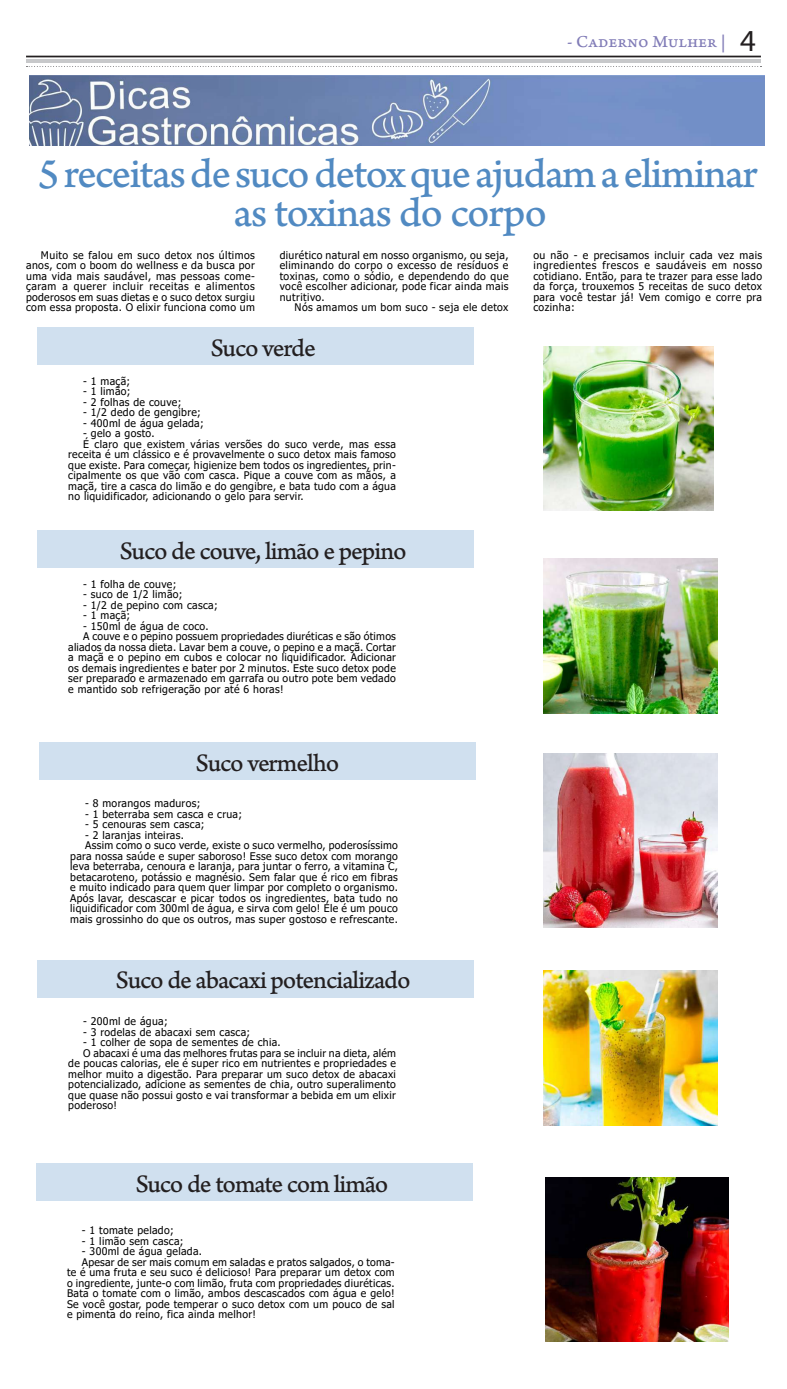
<style>
.page{position:relative;width:787px;height:1389px;background:#fff}
.page>*{position:absolute;margin:0;border:0;box-sizing:border-box;transform-origin:0 0}
.t1{font:43.75px/38.5px "Arno Pro Caption";letter-spacing:-.035em;color:#518ac2;text-align:center}
.t2{font:26.25px "Arno Pro Caption";letter-spacing:-.045em;color:#231f20}
.t3{font:17.5px "Arno Pro Caption";letter-spacing:-.005em;color:#817cb7}
.t4{font:10.5px/10.5px "Tahoma";letter-spacing:.03em;color:#000;text-align:justify}
.s1{font-family:"Myriad Pro";font-size:30.62px;color:#231f20}
</style>
<div class="page">
<hr style="left:26px;top:59px;width:734px;height:4px;background:#c7c8ca">
<hr style="left:26px;top:56px;width:734px;height:1px;background:#231f20">
<svg style="left:26px;top:66px;width:735px;height:1px"></svg>
<div style="left:37px;top:327px;width:437px;height:38px;background:#d0e0ef"></div>
<div style="left:37px;top:530px;width:437px;height:38px;background:#d0e0ef"></div>
<div style="left:39px;top:743px;width:437px;height:37px;background:#d0e0ef"></div>
<div style="left:37px;top:960px;width:437px;height:37px;background:#d0e0ef"></div>
<div style="left:36px;top:1163px;width:436px;height:37px;background:#d0e0ef"></div>
<img style="left:29px;top:76px;width:734px;height:69px">
<img style="left:543px;top:347px;width:169px;height:164px">
<img style="left:543px;top:559px;width:173px;height:155px">
<img style="left:543px;top:754px;width:173px;height:174px">
<img style="left:543px;top:971px;width:174px;height:155px">
<img style="left:545px;top:1178px;width:183px;height:164px">
<h3 class="t3" style="left:567px;top:31px;width:190px">- Caderno Mulher | <span class="s1">4</span></h3>
<h1 class="t1" style="left:38px;top:157px;width:721px">5 receitas de suco detox que ajudam a eliminar as toxinas do corpo</h1>
<p class="t4" style="left:26px;top:250px;width:230px;text-indent:15px">Muito se falou em suco detox nos últimos anos, com o boom do wellness e da busca por uma vida mais saudável, mas pessoas come&shy;çaram a querer incluir receitas e alimentos poderosos em suas dietas e o suco detox surgiu com essa proposta. O elixir funciona como um</p>
<p class="t4" style="left:279px;top:250px;width:230px">diurético natural em nosso organismo, ou seja, eliminando do corpo o excesso de resíduos e toxinas, como o sódio, e dependendo do que você escolher adicionar, pode ficar ainda mais nutritivo.</p>
<p class="t4" style="left:294px;top:303px;width:215px">Nós amamos um bom suco - seja ele detox</p>
<h2 class="t2" style="left:210px;top:332px;width:107px">Suco verde</h2>
<p class="t4" style="left:83px;top:376px;width:49px">- 1 maçã;</p>
<p class="t4" style="left:83px;top:387px;width:49px">- 1 limão;</p>
<p class="t4" style="left:83px;top:397px;width:100px">- 2 folhas de couve;</p>
<p class="t4" style="left:83px;top:408px;width:119px">- 1/2 dedo de gengibre;</p>
<p class="t4" style="left:83px;top:418px;width:122px">- 400ml de água gelada;</p>
<p class="t4" style="left:83px;top:429px;width:73px">- gelo a gosto.</p>
<p class="t4" style="left:83px;top:439px;width:314px">É claro que existem várias versões do suco verde, mas essa</p>
<p class="t4" style="left:68px;top:450px;width:329px">receita é um clássico e é provavelmente o suco detox mais famoso</p>
<p class="t4" style="left:68px;top:460px;width:329px">que existe. Para começar, higienize bem todos os ingredientes, prin-</p>
<p class="t4" style="left:68px;top:471px;width:329px">cipalmente os que vão com casca. Pique a couve com as mãos, a</p>
<p class="t4" style="left:68px;top:481px;width:329px">maçã, tire a casca do limão e do gengibre, e bata tudo com a água</p>
<p class="t4" style="left:68px;top:492px;width:237px">no liquidificador, adicionando o gelo para servir.</p>
<h2 class="t2" style="left:119px;top:535px;width:289px">Suco de couve, limão e pepino</h2>
<p class="t4" style="left:83px;top:579px;width:95px">- 1 folha de couve;</p>
<p class="t4" style="left:83px;top:590px;width:101px">- suco de 1/2 limão;</p>
<p class="t4" style="left:83px;top:600px;width:136px">- 1/2 de pepino com casca;</p>
<p class="t4" style="left:83px;top:611px;width:49px">- 1 maçã;</p>
<p class="t4" style="left:83px;top:621px;width:127px">- 150ml de água de coco.</p>
<p class="t4" style="left:83px;top:632px;width:314px">A couve e o pepino possuem propriedades diuréticas e são ótimos</p>
<p class="t4" style="left:68px;top:642px;width:329px">aliados da nossa dieta. Lavar bem a couve, o pepino e a maçã. Cortar</p>
<p class="t4" style="left:68px;top:653px;width:329px">a maçã e o pepino em cubos e colocar no liquidificador. Adicionar</p>
<p class="t4" style="left:68px;top:663px;width:329px">os demais ingredientes e bater por 2 minutos. Este suco detox pode</p>
<p class="t4" style="left:68px;top:674px;width:329px">ser preparado e armazenado em garrafa ou outro pote bem vedado</p>
<p class="t4" style="left:68px;top:684px;width:217px">e mantido sob refrigeração por até 6 horas!</p>
<h2 class="t2" style="left:195px;top:748px;width:145px">Suco vermelho</h2>
<p class="t4" style="left:85px;top:799px;width:117px">- 8 morangos maduros;</p>
<p class="t4" style="left:85px;top:809px;width:158px">- 1 beterraba sem casca e crua;</p>
<p class="t4" style="left:85px;top:820px;width:121px">- 5 cenouras sem casca;</p>
<p class="t4" style="left:85px;top:830px;width:100px">- 2 laranjas inteiras.</p>
<p class="t4" style="left:85px;top:841px;width:314px">Assim como o suco verde, existe o suco vermelho, poderosíssimo</p>
<p class="t4" style="left:70px;top:851px;width:329px">para nossa saúde e super saboroso! Esse suco detox com morango</p>
<p class="t4" style="left:70px;top:862px;width:329px">leva beterraba, cenoura e laranja, para juntar o ferro, a vitamina C,</p>
<p class="t4" style="left:70px;top:872px;width:329px">betacaroteno, potássio e magnésio. Sem falar que é rico em fibras</p>
<p class="t4" style="left:70px;top:883px;width:329px">e muito indicado para quem quer limpar por completo o organismo.</p>
<p class="t4" style="left:70px;top:893px;width:329px">Após lavar, descascar e picar todos os ingredientes, bata tudo no</p>
<p class="t4" style="left:70px;top:904px;width:329px">liquidificador com 300ml de água, e sirva com gelo! Ele é um pouco</p>
<p class="t4" style="left:70px;top:914px;width:329px">mais grossinho do que os outros, mas super gostoso e refrescante.</p>
<h2 class="t2" style="left:116px;top:965px;width:296px">Suco de abacaxi potencializado</h2>
<p class="t4" style="left:83px;top:1017px;width:86px">- 200ml de água;</p>
<p class="t4" style="left:83px;top:1027px;width:168px">- 3 rodelas de abacaxi sem casca;</p>
<p class="t4" style="left:83px;top:1038px;width:199px">- 1 colher de sopa de sementes de chia.</p>
<p class="t4" style="left:83px;top:1048px;width:314px">O abacaxi é uma das melhores frutas para se incluir na dieta, além</p>
<p class="t4" style="left:68px;top:1059px;width:329px">de poucas calorias, ele é super rico em nutrientes e propriedades e</p>
<p class="t4" style="left:68px;top:1069px;width:329px">melhor muito a digestão. Para preparar um suco detox de abacaxi</p>
<p class="t4" style="left:68px;top:1080px;width:329px">potencializado, adicione as sementes de chia, outro superalimento</p>
<p class="t4" style="left:68px;top:1090px;width:329px">que quase não possui gosto e vai transformar a bebida em um elixir</p>
<p class="t4" style="left:68px;top:1101px;width:50px">poderoso!</p>
<h2 class="t2" style="left:135px;top:1168px;width:254px">Suco de tomate com limão</h2>
<p class="t4" style="left:82px;top:1226px;width:93px">- 1 tomate pelado;</p>
<p class="t4" style="left:82px;top:1236px;width:103px">- 1 limão sem casca;</p>
<p class="t4" style="left:82px;top:1247px;width:122px">- 300ml de água gelada.</p>
<p class="t4" style="left:82px;top:1257px;width:314px">Apesar de ser mais comum em saladas e pratos salgados, o toma-</p>
<p class="t4" style="left:67px;top:1268px;width:329px">te é uma fruta e seu suco é delicioso! Para preparar um detox com</p>
<p class="t4" style="left:67px;top:1278px;width:329px">o ingrediente, junte-o com limão, fruta com propriedades diuréticas.</p>
<p class="t4" style="left:67px;top:1289px;width:329px">Bata o tomate com o limão, ambos descascados com água e gelo!</p>
<p class="t4" style="left:67px;top:1299px;width:329px">Se você gostar, pode temperar o suco detox com um pouco de sal</p>
<p class="t4" style="left:67px;top:1310px;width:190px">e pimenta do reino, fica ainda melhor!</p>
<p class="t4" style="left:533px;top:250px;width:230px">ou não - e precisamos incluir cada vez mais ingredientes frescos e saudáveis em nosso cotidiano. Então, para te trazer para esse lado da força, trouxemos 5 receitas de suco detox para você testar já! Vem comigo e corre pra cozinha:</p>
</div>
